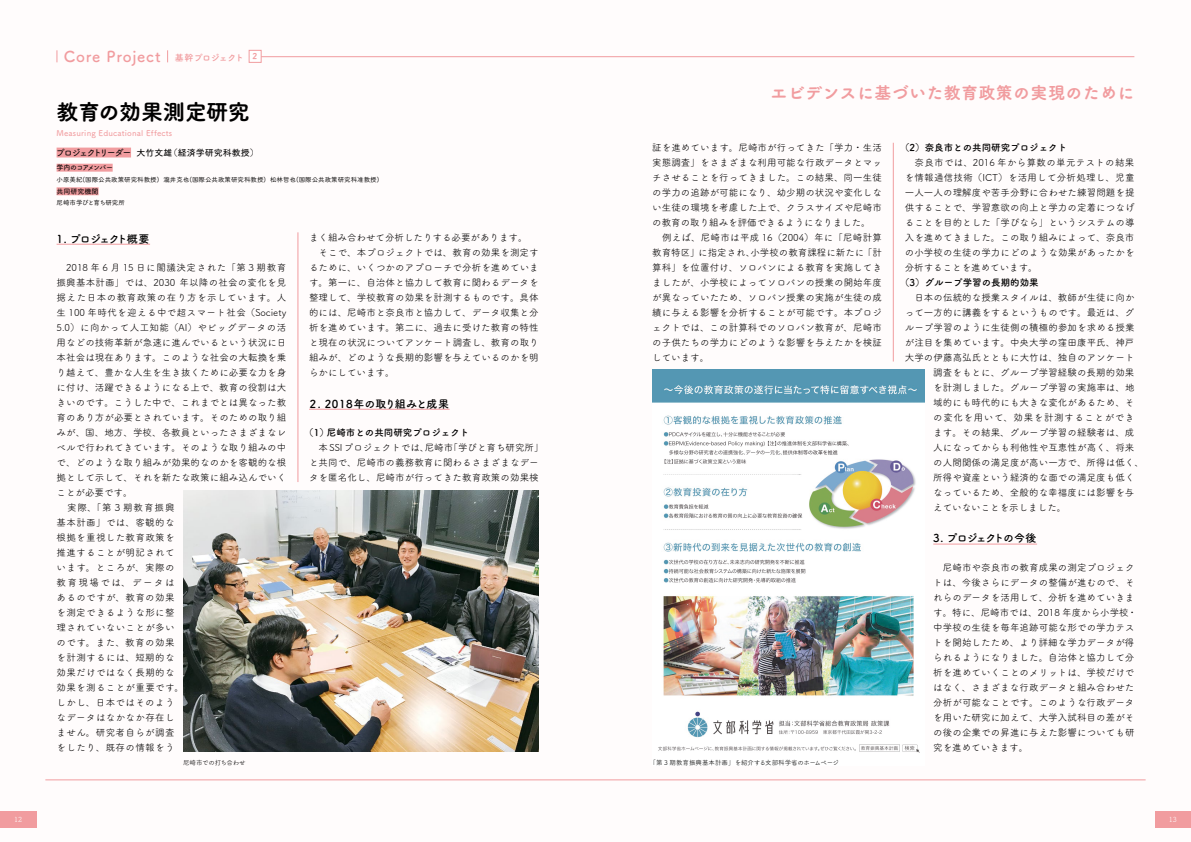
<style>
.page{position:relative;width:1191px;height:842px;background:#fff}
.page>*{position:absolute;margin:0;border:0;box-sizing:border-box;transform-origin:0 0}
.t1{font:22px "Tsuku A Rd Gothic Std E";letter-spacing:-.02em;color:#000}
.t2{font:17px "Tsuku A Rd Gothic Std E";letter-spacing:.02em;color:#f19c9f}
.t3{font:15px "Tsuku A Rd Gothic Std B";letter-spacing:.045em;color:#f19c9f}
.t4{font:11px "Tsuku A Rd Gothic Std B";letter-spacing:.025em;color:#000}
.t5{font:11px "Tsuku A Rd Gothic Std B";letter-spacing:-.1em;color:#000}
.t6{font:11px "Tsuku A Rd Gothic Std B";letter-spacing:-.08em;color:#000}
.t7{font:9.5px/15px "Tsuku A Rd Gothic Std R";letter-spacing:.01em;color:#000}
.t8{font:9.5px "Tsuku A Rd Gothic Std B";color:#000}
.t9{font:9.5px "Tsuku A Rd Gothic Std R";letter-spacing:.065em;color:#000}
.t10{font:9px "Tsuku A Rd Gothic Std D";color:#000}
.t11{font:8px "Tsuku A Rd Gothic Std D";letter-spacing:.02em;color:#f19c9f}
.t12{font:7px "Tsuku A Rd Gothic Std D";letter-spacing:-.11em;color:#000}
.t13{font:7px "Tsuku A Rd Gothic Std D";letter-spacing:-.04em;color:#000}
.t14{font:7px "Tsuku B Rd Gothic";color:#fff}
.t15{font:6.5px "Tsuku A Rd Gothic Std M";color:#000}
.t16{font:6.5px "Tsuku A Rd Gothic Std R";color:#000}
.t17{font:6.5px "Tsuku A Rd Gothic Std M";letter-spacing:-.025em;color:#000}
.t18{font:6.5px "Tsuku A Rd Gothic Std R";letter-spacing:-.04em;color:#000}
.s1{font-size:9px}
</style>
<div class="page">
<div style="left:0;top:810px;width:37px;height:17px;background:#f19c9f"></div>
<div style="left:1154px;top:810px;width:37px;height:17px;background:#f19c9f"></div>
<hr style="left:45px;top:779px;width:1100px;height:1px;background:#f19c9f">
<hr style="left:57px;top:244px;width:93px;height:1px;background:#f19c9f">
<hr style="left:309px;top:409px;width:140px;height:1px;background:#f19c9f">
<hr style="left:298px;top:232px;width:1px;height:250px;background:#f19c9f">
<hr style="left:893px;top:143px;width:1px;height:218px;background:#f19c9f">
<hr style="left:933px;top:544px;width:104px;height:1px;background:#f19c9f">
<div style="left:57px;top:148px;width:74px;height:9px;background:#f19c9f"></div>
<div style="left:57px;top:164px;width:56px;height:8px;background:#f19c9f"></div>
<div style="left:57px;top:187px;width:42px;height:8px;background:#f19c9f"></div>
<hr style="left:249px;top:56px;width:885px;height:1px;background:#f19c9f">
<svg style="left:167px;top:50px;width:1px;height:12px"></svg>
<svg style="left:57px;top:50px;width:1px;height:12px"></svg>
<div style="left:249px;top:50px;width:12px;height:13px;background:#fff;border:1px solid #f19c9f"></div>
<img style="left:652px;top:369px;width:272px;height:384px">
<img style="left:183px;top:490px;width:356px;height:261px">
<h3 class="t3" style="left:64px;top:45px;width:195px">Core Project <span class="s1">基幹プロジェクト</span> <sup>2</sup></h3>
<h1 class="t1" style="left:57px;top:95px;width:195px">教育の効果測定研究</h1>
<p class="t11" style="left:57px;top:127px;width:117px">Measuring Educational Effects</p>
<p class="t10" style="left:56px;top:146px;width:204px">プロジェクトリーダー 大竹文雄（経済学研究科教授）</p>
<p class="t12" style="left:57px;top:162px;width:58px">学内のコアメンバー</p>
<p class="t15" style="left:57px;top:174px;width:324px">小原美紀(国際公共政策研究科教授) 瀧井克也(国際公共政策研究科教授) 松林哲也(国際公共政策研究科准教授)</p>
<p class="t13" style="left:57px;top:186px;width:43px">共同研究機関</p>
<p class="t17" style="left:57px;top:198px;width:70px">尼崎市学びと育ち研究所</p>
<p class="t6" style="left:57px;top:230px;width:94px">1. プロジェクト概要</p>
<p class="t7" style="left:57px;top:260px;width:231px">　2018 年 6 月 15 日に閣議決定された「第３期教育振興基本計画」では、2030 年以降の社会の変化を見据えた日本の教育政策の在り方を示しています。人生 100 年時代を迎える中で超スマート社会（Society<br>5.0）に向かって人工知能（AI）やビッグデータの活用などの技術革新が急速に進んでいるという状況に日本社会は現在あります。このような社会の大転換を乗り越えて、豊かな人生を生き抜くために必要な力を身に付け、活躍できるようになる上で、教育の役割は大きいのです。こうした中で、これまでとは異なった教育のあり方が必要とされています。そのための取り組みが、国、地方、学校、各教員といったさまざまなレベルで行われてきています。そのような取り組みの中で、どのような取り組みが効果的なのかを客観的な根拠として示して、それを新たな政策に組み込んでいくことが必要です。<br>　実際、「第３期教育振興<br>基本計画」では、客観的な<br>根拠を重視した教育政策を<br>推進することが明記されて<br>います。ところが、実際の<br>教育現場では、データは<br>あるのですが、教育の効果<br>を測定できるような形に整<br>理されていないことが多い<br>のです。また、教育の効果<br>を計測するには、短期的な<br>効果だけではなく長期的な<br>効果を測ることが重要です。<br>しかし、日本ではそのよう<br>なデータはなかなか存在し<br>ません。研究者自らが調査<br>をしたり、既存の情報をう</p>
<p class="t18" style="left:183px;top:757px;width:64px">尼崎市での打ち合わせ</p>
<p class="t7" style="left:309px;top:230px;width:231px">まく組み合わせて分析したりする必要があります。　そこで、本プロジェクトでは、教育の効果を測定するために、いくつかのアプローチで分析を進めています。第一に、自治体と協力して教育に関わるデータを整理して、学校教育の効果を計測するものです。具体的には、尼崎市と奈良市と協力して、データ収集と分析を進めています。第二に、過去に受けた教育の特性と現在の状況についてアンケート調査し、教育の取り組みが、どのような長期的影響を与えているのかを明らかにしています。</p>
<p class="t4" style="left:307px;top:395px;width:143px">２. 2018年の取り組みと成果</p>
<p class="t8" style="left:304px;top:425px;width:167px">（1）尼崎市との共同研究プロジェクト</p>
<p class="t7" style="left:309px;top:440px;width:236px">　本 SSI プロジェクトでは、尼崎市「学びと育ち研究所」と共同で、尼崎市の義務教育に関わるさまざまなデータを匿名化し、尼崎市が行ってきた教育政策の効果検</p>
<h2 class="t2" style="left:770px;top:79px;width:365px">エビデンスに基づいた教育政策の実現のために</h2>
<p class="t7" style="left:652px;top:140px;width:231px">証を進めています。尼崎市が行ってきた「学力・生活実態調査」をさまざまな利用可能な行政データとマッチさせることを行ってきました。この結果、同一生徒の学力の追跡が可能になり、幼少期の状況や変化しない生徒の環境を考慮した上で、クラスサイズや尼崎市の教育の取り組みを評価できるようになりました。　例えば、尼崎市は平成 16（2004）年に「尼崎計算教育特区」に指定され、小学校の教育課程に新たに「計算科」を位置付け、ソロバンによる教育を実施してきましたが、小学校によってソロバンの授業の開始年度が異なっていたため、ソロバン授業の実施が生徒の成績に与える影響を分析することが可能です。本プロジェクトでは、この計算科でのソロバン教育が、尼崎市の子供たちの学力にどのような影響を与えたかを検証しています。</p>
<p class="t8" style="left:900px;top:140px;width:169px">（2）奈良市との共同研究プロジェクト</p>
<p class="t7" style="left:904px;top:155px;width:231px;text-align:justify">　奈良市では、2016 年から算数の単元テストの結果を情報通信技術（ICT）を活用して分析処理し、児童一人一人の理解度や苦手分野に合わせた練習問題を提供することで、学習意欲の向上と学力の定着につなげることを目的とした「学びなら」というシステムの導入を進めてきました。この取り組みによって、奈良市の小学校の生徒の学力にどのような効果があったかを分析することを進めています。</p>
<p class="t8" style="left:900px;top:275px;width:140px">（3）グループ学習の長期的効果</p>
<p class="t7" style="left:904px;top:290px;width:231px">　日本の伝統的な授業スタイルは、教師が生徒に向か</p>
<p class="t7" style="left:904px;top:305px;width:231px">って一方的に講義をするというものです。最近は、グ</p>
<p class="t7" style="left:904px;top:320px;width:231px">ループ学習のように生徒側の積極的参加を求める授業</p>
<p class="t7" style="left:904px;top:335px;width:231px">が注目を集めています。中央大学の窪田康平氏、神戸</p>
<p class="t7" style="left:904px;top:350px;width:231px">大学の伊藤高弘氏とともに大竹は、独自のアンケート</p>
<p class="t7" style="left:933px;top:365px;width:203px">調査をもとに、グループ学習経験の長期的効果</p>
<p class="t7" style="left:933px;top:380px;width:203px">を計測しました。グループ学習の実施率は、地</p>
<p class="t7" style="left:933px;top:395px;width:203px">域的にも時代的にも大きな変化があるため、そ</p>
<p class="t9" style="left:933px;top:410px;width:203px">の変化を用いて、効果を計測することができ</p>
<p class="t7" style="left:933px;top:425px;width:203px">ます。その結果、グループ学習の経験者は、成</p>
<p class="t7" style="left:933px;top:440px;width:203px">人になってからも利他性や互恵性が高く、将来</p>
<p class="t7" style="left:933px;top:455px;width:212px">の人間関係の満足度が高い一方で、所得は低く、</p>
<p class="t7" style="left:933px;top:470px;width:203px">所得や資産という経済的な面での満足度も低く</p>
<p class="t7" style="left:933px;top:485px;width:203px">なっているため、全般的な幸福度には影響を与</p>
<p class="t7" style="left:933px;top:500px;width:134px">えていないことを示しました。</p>
<p class="t5" style="left:933px;top:530px;width:105px">3. プロジェクトの今後</p>
<p class="t7" style="left:933px;top:560px;width:205px">　尼崎市や奈良市の教育成果の測定プロジェクトは、今後さらにデータの整備が進むので、それらのデータを活用して、分析を進めていきます。特に、尼崎市では、2018 年度から小学校・中学校の生徒を毎年追跡可能な形での学力テストを開始したため、より詳細な学力データが得られるようになりました。自治体と協力して分析を進めていくことのメリットは、学校だけではなく、さまざまな行政データと組み合わせた分析が可能なことです。このような行政データを用いた研究に加えて、大学入試科目の差がその後の企業での昇進に与えた影響についても研究を進めていきます。</p>
<p class="t16" style="left:649px;top:757px;width:191px">「第 3 期教育振興基本計画」を紹介する文部科学省のホームページ</p>
<p class="t14" style="left:14px;top:814px;width:10px">12</p>
<p class="t14" style="left:1168px;top:814px;width:10px">13</p>
</div>
